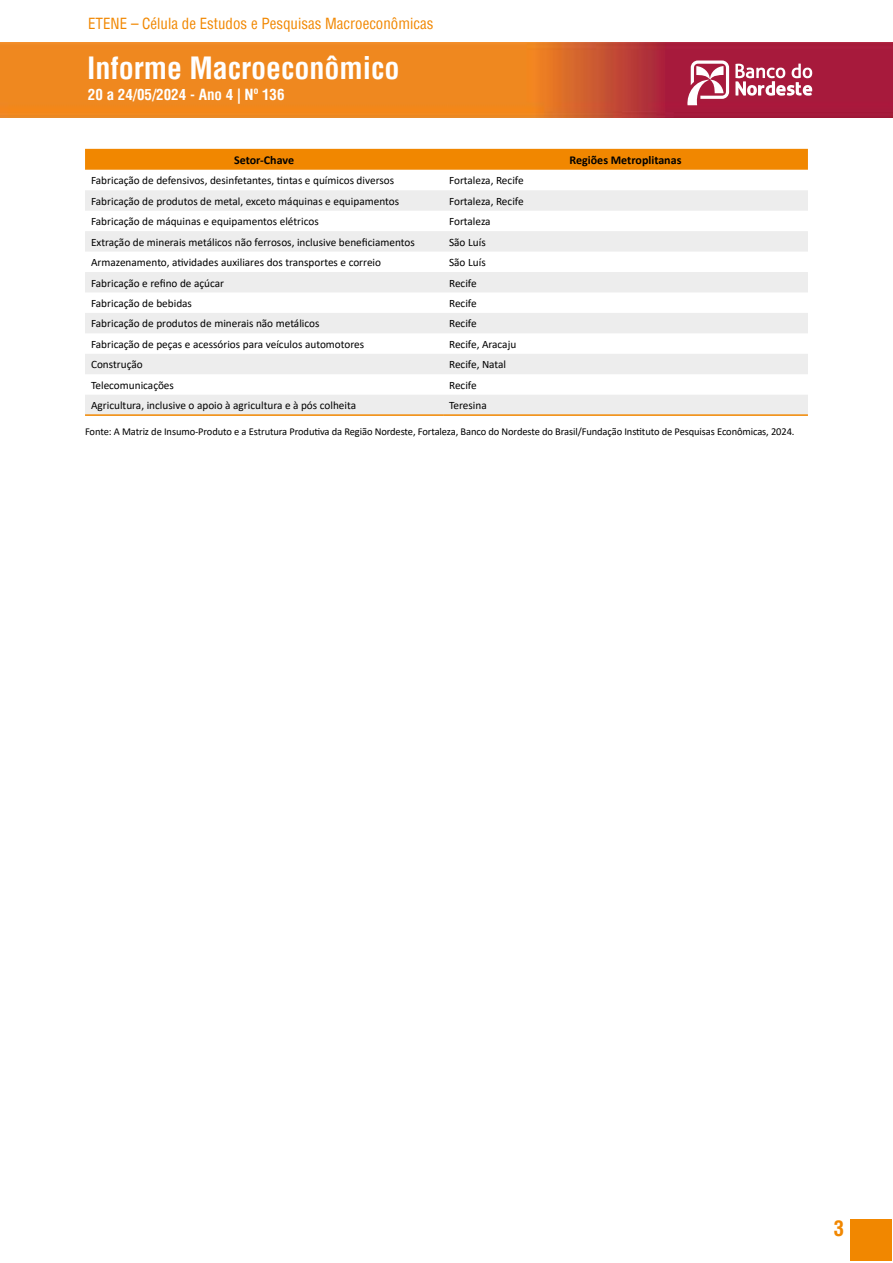
<style>
.page{position:relative;width:893px;height:1263px;background:#fff}
.page>*{position:absolute;margin:0;border:0;box-sizing:border-box;transform-origin:0 0}
.t1{font:700 condensed 30px "Helvetica";color:#fff}
.t2{font:700 condensed 21px "Helvetica";color:#f18700}
.t3{font:condensed 15px "Helvetica";color:#f18700}
.t4{font:700 condensed 15px "Helvetica";color:#fff}
.t5{font:700 12px "Calibri";color:#000}
.t6{font:11.25px "Calibri";color:#000}
.t7{font:10.5px "Calibri";letter-spacing:-.01em;color:#000}
</style>
<div class="page">
<img style="left:0;top:43px;width:893px;height:75px">
<svg style="left:686px;top:61px;width:43px;height:44px"></svg>
<svg style="left:735px;top:64px;width:77px;height:32px"></svg>
<div style="left:850px;top:1219px;width:42px;height:41px;background:#f18700"></div>
<div style="left:85px;top:149px;width:723px;height:21px;background:#f18700"></div>
<svg style="left:85px;top:190px;width:723px;height:224px;fill:#ededed"></svg>
<hr style="left:85px;top:414px;width:358px;height:2px;background:#f18700">
<hr style="left:443px;top:414px;width:365px;height:2px;background:#f18700">
<h3 class="t3" style="left:88px;top:14px;width:347px">ETENE – Célula de Estudos e Pesquisas Macroeconômicas</h3>
<h1 class="t1" style="left:87px;top:48px;width:314px">Informe Macroeconômico</h1>
<h3 class="t4" style="left:88px;top:85px;width:198px">20 a 24/05/2024 - Ano 4 | Nº 136</h3>
<p class="t5" style="left:234px;top:151px;width:61px">Setor-Chave</p>
<p class="t5" style="left:570px;top:151px;width:113px">Regiões Metroplitanas</p>
<p class="t6" style="left:91px;top:173px;width:305px">Fabricação de defensivos, desinfetantes, tintas e químicos diversos</p>
<p class="t6" style="left:449px;top:173px;width:76px">Fortaleza, Recife</p>
<p class="t6" style="left:91px;top:193px;width:310px">Fabricação de produtos de metal, exceto máquinas e equipamentos</p>
<p class="t6" style="left:449px;top:193px;width:76px">Fortaleza, Recife</p>
<p class="t6" style="left:91px;top:214px;width:229px">Fabricação de máquinas e equipamentos elétricos</p>
<p class="t6" style="left:449px;top:214px;width:43px">Fortaleza</p>
<p class="t6" style="left:91px;top:234px;width:325px">Extração de minerais metálicos não ferrosos, inclusive beneficiamentos</p>
<p class="t6" style="left:449px;top:234px;width:38px">São Luís</p>
<p class="t6" style="left:91px;top:254px;width:292px">Armazenamento, atividades auxiliares dos transportes e correio</p>
<p class="t6" style="left:449px;top:254px;width:38px">São Luís</p>
<p class="t6" style="left:91px;top:275px;width:135px">Fabricação e refino de açúcar</p>
<p class="t6" style="left:449px;top:275px;width:29px">Recife</p>
<p class="t6" style="left:91px;top:295px;width:102px">Fabricação de bebidas</p>
<p class="t6" style="left:449px;top:295px;width:29px">Recife</p>
<p class="t6" style="left:91px;top:316px;width:230px">Fabricação de produtos de minerais não metálicos</p>
<p class="t6" style="left:449px;top:316px;width:29px">Recife</p>
<p class="t6" style="left:91px;top:336px;width:275px">Fabricação de peças e acessórios para veículos automotores</p>
<p class="t6" style="left:449px;top:336px;width:69px">Recife, Aracaju</p>
<p class="t6" style="left:91px;top:357px;width:53px">Construção</p>
<p class="t6" style="left:449px;top:357px;width:59px">Recife, Natal</p>
<p class="t6" style="left:91px;top:377px;width:84px">Telecomunicações</p>
<p class="t6" style="left:449px;top:377px;width:29px">Recife</p>
<p class="t6" style="left:91px;top:398px;width:267px">Agricultura, inclusive o apoio à agricultura e à pós colheita</p>
<p class="t6" style="left:449px;top:398px;width:39px">Teresina</p>
<p class="t7" style="left:85px;top:424px;width:711px">Fonte: A Matriz de Insumo-Produto e a Estrutura Produtiva da Região Nordeste, Fortaleza, Banco do Nordeste do Brasil/Fundação Instituto de Pesquisas Econômicas, 2024.</p>
<h2 class="t2" style="left:834px;top:1214px;width:12px">3</h2>
</div>
